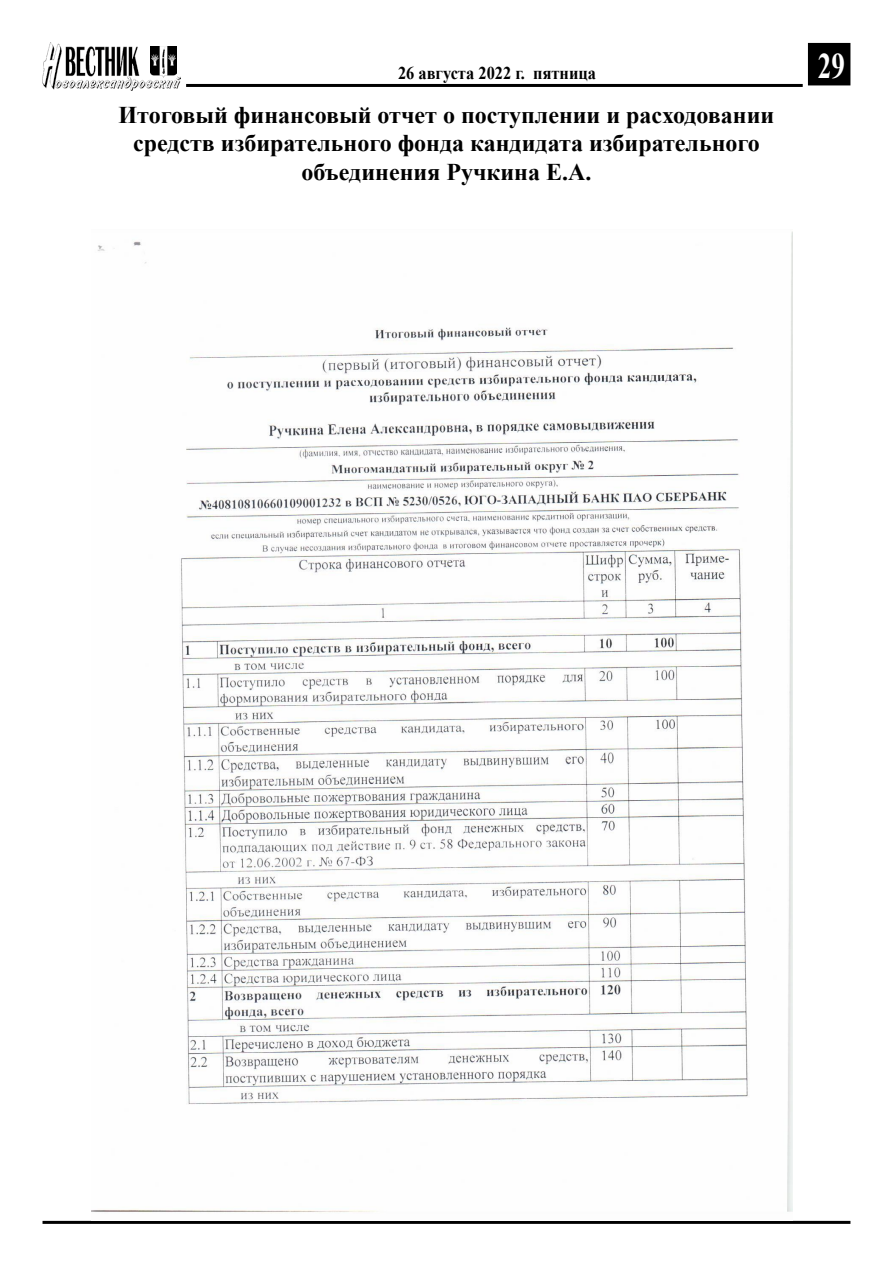
<style>
.page{position:relative;width:893px;height:1263px;background:#fff}
.page>*{position:absolute;margin:0;border:0;box-sizing:border-box;transform-origin:0 0}
.t1{font:700 36px "Times New Roman";color:#fff;scale:.75 1}
.t2{font:700 24px/28.5px "Times New Roman";color:#000;text-align:center}
.t3{font:700 18px "Times New Roman";color:#000;scale:.91 1}
</style>
<div class="page">
<hr style="left:186px;top:84px;width:617px;height:3px;background:#000">
<hr style="left:43px;top:1221px;width:807px;height:3px;background:#000">
<img style="left:43px;top:43px;width:138px;height:47px">
<img style="left:151px;top:46px;width:25px;height:31px">
<div style="left:809px;top:44px;width:41px;height:41px;background:#000"></div>
<div style="left:808px;top:43px;width:42px;height:42px;border:2px solid #000"></div>
<img style="left:91px;top:232px;width:701px;height:981px">
<p class="t3" style="left:398px;top:60px;width:219px">26 августа 2022 г. пятница</p>
<p class="t2" style="left:119px;top:100px;width:657px">Итоговый финансовый отчет о поступлении и расходовании средств избирательного фонда кандидата избирательного объединения Ручкина Е.А.</p>
<h1 class="t1" style="left:818px;top:41px;width:37px">29</h1>
</div>
